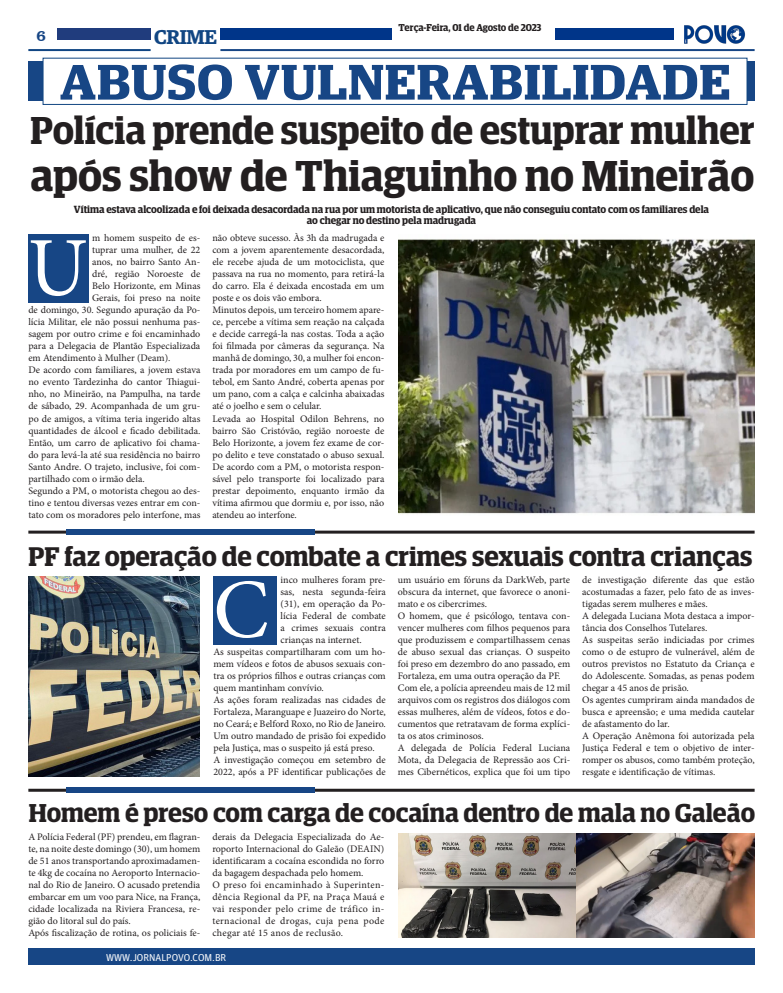
<style>
.page{position:relative;width:783px;height:993px;background:#fff}
.page>*{position:absolute;margin:0;border:0;box-sizing:border-box;transform-origin:0 0}
.t1{font:83.8px "Minion Pro";color:#fff}
.t2{font:83.8px "Minion Pro";color:#fff;scale:.96 1}
.t3{font:600 50px "Guardian Egyptian Display";letter-spacing:.01em;color:#174685;scale:1.1 1}
.t4{font:600 43.2px "Guardian Egyptian Display";color:#231f20}
.t5{font:600 38.9px "Guardian Egyptian Display";color:#231f20}
.t6{font:600 27px "Guardian Egyptian Display";color:#231f20}
.t7{font:600 25.9px "Guardian Egyptian Display";color:#231f20}
.t8{font:600 20px "Guardian Egyptian";letter-spacing:-.02em;color:#114683}
.t9{font:16px "Clarendon BT";color:#174685}
.t10{font:600 10.4px "Guardian Egyptian Display";letter-spacing:-.005em;color:#231f20}
.t11{font:10px/12px "Minion Pro";color:#231f20;text-align:justify}
.t12{font:600 10px "Guardian Egyptian Display";letter-spacing:-.005em;color:#231f20}
.t13{font:10px "Guardian Agate Sans G1 D Regular";color:#fff}
</style>
<div class="page">
<div style="left:28px;top:947px;width:726px;height:17px;background:#174685"></div>
<img style="left:684px;top:25px;width:62px;height:19px">
<div style="left:57px;top:28px;width:94px;height:12px;background:#203c7d"></div>
<hr style="left:28px;top:49px;width:123px;height:2px;background:#114683">
<div style="left:220px;top:28px;width:171px;height:12px;background:#003589"></div>
<hr style="left:220px;top:49px;width:534px;height:2px;background:#174685">
<div style="left:555px;top:28px;width:119px;height:12px;background:#003589"></div>
<div style="left:28px;top:61px;width:726px;height:40px;background:#174685"></div>
<div style="left:43px;top:58px;width:703px;height:46px;background:#fff"></div>
<div style="left:43px;top:58px;width:704px;height:47px;border:1px solid #114682"></div>
<hr style="left:28px;top:788px;width:726px;height:3px;background:#231f20">
<div style="left:66px;top:787px;width:248px;height:5px;background:#174685"></div>
<img style="left:28px;top:576px;width:171px;height:200px">
<div style="left:213px;top:575px;width:64px;height:69px;background:#174685"></div>
<div style="left:28px;top:234px;width:61px;height:68px;background:#174685"></div>
<img style="left:398px;top:239px;width:356px;height:275px">
<hr style="left:28px;top:530px;width:726px;height:3px;background:#231f20">
<div style="left:66px;top:529px;width:248px;height:5px;background:#174685"></div>
<img style="left:398px;top:833px;width:356px;height:103px">
<h3 class="t9" style="left:36px;top:25px;width:11px">6</h3>
<p class="t12" style="left:398px;top:22px;width:144px">Terça-Feira, 01 de Agosto de 2023</p>
<h3 class="t8" style="left:154px;top:22px;width:64px">CRIME</h3>
<p class="t3" style="left:60px;top:55px;width:611px">ABUSO VULNERABILIDADE</p>
<p class="t5" style="left:30px;top:109px;width:725px">Polícia prende suspeito de estuprar mulher</p>
<p class="t4" style="left:30px;top:152px;width:725px">após show de Thiaguinho no Mineirão</p>
<p class="t10" style="left:74px;top:203px;width:636px">Vítima estava alcoolizada e foi deixada desacordada na rua por um motorista de aplicativo, que não conseguiu contato com os familiares dela</p>
<p class="t10" style="left:307px;top:214px;width:171px">ao chegar no destino pela madrugada</p>
<p class="t11" style="left:92px;top:232px;width:110px">m homem suspeito de es-</p>
<p class="t11" style="left:92px;top:244px;width:110px">tuprar uma mulher, de 22</p>
<p class="t11" style="left:92px;top:256px;width:110px">anos, no bairro Santo An-</p>
<p class="t11" style="left:92px;top:268px;width:110px">dré, região Noroeste de</p>
<p class="t11" style="left:92px;top:280px;width:110px">Belo Horizonte, em Minas</p>
<p class="t11" style="left:92px;top:292px;width:110px">Gerais, foi preso na noite</p>
<p class="t11" style="left:28px;top:304px;width:173px">de domingo, 30. Segundo apuração da Po-</p>
<p class="t11" style="left:28px;top:316px;width:173px">lícia Militar, ele não possui nenhuma pas-</p>
<p class="t11" style="left:28px;top:328px;width:173px">sagem por outro crime e foi encaminhado</p>
<p class="t11" style="left:28px;top:340px;width:173px">para a Delegacia de Plantão Especializada</p>
<p class="t11" style="left:28px;top:352px;width:143px">em Atendimento à Mulher (Deam).</p>
<p class="t11" style="left:28px;top:364px;width:173px">De acordo com familiares, a jovem estava no evento Tardezinha do cantor Thiagui&shy;nho, no Mineirão, na Pampulha, na tarde de sábado, 29. Acompanhada de um gru&shy;po de amigos, a vítima teria ingerido altas quantidades de álcool e ficado debilitada.<br>Então, um carro de aplicativo foi chama&shy;do para levá-la até sua residência no bairro Santo Andre. O trajeto, inclusive, foi com&shy;partilhado com o irmão dela.</p>
<p class="t11" style="left:28px;top:484px;width:173px">Segundo a PM, o motorista chegou ao des&shy;tino e tentou diversas vezes entrar em con&shy;tato com os moradores pelo interfone, mas</p>
<p class="t2" style="left:28px;top:212px;width:63px">U</p>
<p class="t11" style="left:212px;top:232px;width:173px">não obteve sucesso. Às 3h da madrugada e com a jovem aparentemente desacordada, ele recebe ajuda de um motociclista, que passava na rua no momento, para retirá-la do carro. Ela é deixada encostada em um poste e os dois vão embora.</p>
<p class="t11" style="left:212px;top:304px;width:173px">Minutos depois, um terceiro homem apare&shy;ce, percebe a vítima sem reação na calçada e decide carregá-la nas costas. Toda a ação foi filmada por câmeras da segurança. Na manhã de domingo, 30, a mulher foi encon&shy;trada por moradores em um campo de fu&shy;tebol, em Santo André, coberta apenas por um pano, com a calça e calcinha abaixadas até o joelho e sem o celular.</p>
<p class="t11" style="left:212px;top:412px;width:173px">Levada ao Hospital Odilon Behrens, no bairro São Cristóvão, região noroeste de Belo Horizonte, a jovem fez exame de cor&shy;po delito e teve constatado o abuso sexual.<br>De acordo com a PM, o motorista respon&shy;sável pelo transporte foi localizado para prestar depoimento, enquanto irmão da vítima afirmou que dormiu e, por isso, não atendeu ao interfone.</p>
<p class="t6" style="left:28px;top:541px;width:725px">PF faz operação de combate a crimes sexuais contra crianças</p>
<p class="t1" style="left:213px;top:553px;width:57px">C</p>
<p class="t11" style="left:280px;top:574px;width:107px">inco mulheres foram pre&shy;sas, nesta segunda-feira (31), em operação da Po&shy;lícia Federal de combate a crimes sexuais contra crianças na internet.</p>
<p class="t11" style="left:213px;top:646px;width:174px">As suspeitas compartilharam com um ho&shy;mem vídeos e fotos de abusos sexuais con&shy;tra os próprios filhos e outras crianças com quem mantinham convívio.</p>
<p class="t11" style="left:213px;top:694px;width:174px">As ações foram realizadas nas cidades de Fortaleza, Maranguape e Juazeiro do Norte, no Ceará; e Belford Roxo, no Rio de Janeiro.</p>
<p class="t11" style="left:213px;top:730px;width:174px">Um outro mandado de prisão foi expedido pela Justiça, mas o suspeito já está preso.</p>
<p class="t11" style="left:213px;top:754px;width:174px">A investigação começou em setembro de<br>2022, após a PF identificar publicações de</p>
<p class="t11" style="left:398px;top:574px;width:174px">um usuário em fóruns da DarkWeb, parte obscura da internet, que favorece o anoni&shy;mato e os cibercrimes.</p>
<p class="t11" style="left:398px;top:610px;width:174px">O homem, que é psicólogo, tentava con&shy;vencer mulheres com filhos pequenos para que produzissem e compartilhassem cenas de abuso sexual das crianças. O suspeito foi preso em dezembro do ano passado, em Fortaleza, em uma outra operação da PF.</p>
<p class="t11" style="left:398px;top:682px;width:174px">Com ele, a polícia apreendeu mais de 12 mil arquivos com os registros dos diálogos com essas mulheres, além de vídeos, fotos e do&shy;cumentos que retratavam de forma explíci&shy;ta os atos criminosos.</p>
<p class="t11" style="left:398px;top:742px;width:174px">A delegada de Polícia Federal Luciana Mota, da Delegacia de Repressão aos Cri&shy;mes Cibernéticos, explica que foi um tipo</p>
<p class="t11" style="left:582px;top:574px;width:174px">de investigação diferente das que estão acostumadas a fazer, pelo fato de as inves&shy;tigadas serem mulheres e mães.</p>
<p class="t11" style="left:582px;top:610px;width:174px">A delegada Luciana Mota destaca a impor&shy;tância dos Conselhos Tutelares.</p>
<p class="t11" style="left:582px;top:634px;width:174px">As suspeitas serão indiciadas por crimes como o de estupro de vulnerável, além de outros previstos no Estatuto da Criança e do Adolescente. Somadas, as penas podem chegar a 45 anos de prisão.</p>
<p class="t11" style="left:582px;top:694px;width:174px">Os agentes cumpriram ainda mandados de busca e apreensão; e uma medida cautelar de afastamento do lar.</p>
<p class="t11" style="left:582px;top:730px;width:174px">A Operação Anêmona foi autorizada pela Justiça Federal e tem o objetivo de inter&shy;romper os abusos, como também proteção, resgate e identificação de vítimas.</p>
<p class="t7" style="left:29px;top:798px;width:727px">Homem é preso com carga de cocaína dentro de mala no Galeão</p>
<p class="t11" style="left:28px;top:830px;width:173px">A Polícia Federal (PF) prendeu, em flagran&shy;te, na noite deste domingo (30), um homem de 51 anos transportando aproximadamen&shy;te 4kg de cocaína no Aeroporto Internacio&shy;nal do Rio de Janeiro. O acusado pretendia embarcar em um voo para Nice, na França, cidade localizada na Riviera Francesa, re&shy;gião do litoral sul do país.</p>
<p class="t11" style="left:28px;top:926px;width:173px">Após fiscalização de rotina, os policiais fe-</p>
<p class="t11" style="left:212px;top:830px;width:173px">derais da Delegacia Especializada do Ae&shy;roporto Internacional do Galeão (DEAIN) identificaram a cocaína escondida no forro da bagagem despachada pelo homem.</p>
<p class="t11" style="left:212px;top:878px;width:173px">O preso foi encaminhado à Superinten&shy;dência Regional da PF, na Praça Mauá e vai responder pelo crime de tráfico in&shy;ternacional de drogas, cuja pena pode chegar até 15 anos de reclusão.</p>
<p class="t13" style="left:106px;top:949px;width:122px">WWW.JORNALPOVO.COM.BR</p>
</div>
